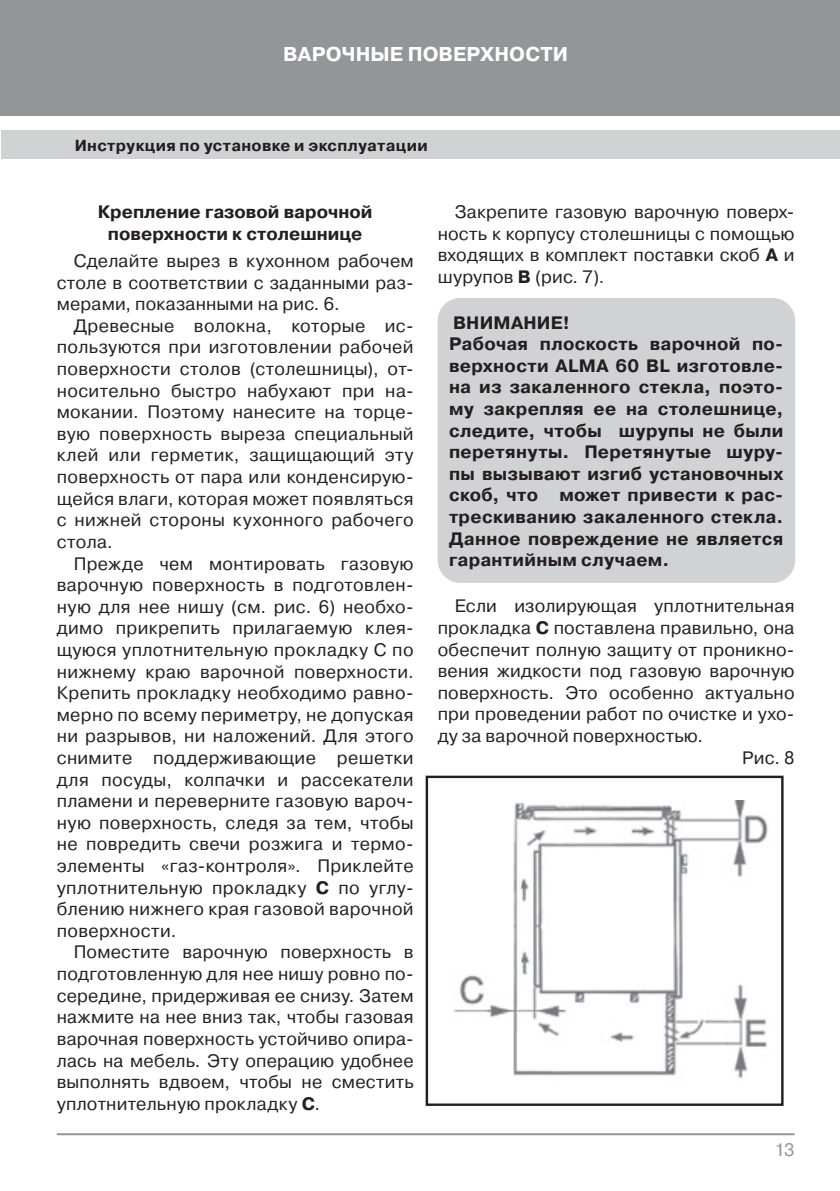
<style>
.page{position:relative;width:840px;height:1191px;background:#fff}
.page>*{position:absolute;margin:0;border:0;box-sizing:border-box;transform-origin:0 0}
.t1{font:700 20px "Pragmatica C";letter-spacing:.005em;color:#fff}
.t2{font:18px/21.6px "Pragmatica C";letter-spacing:.015em;color:#231f20;text-align:justify}
.t3{font:700 18px/21.6px "Pragmatica C";letter-spacing:.015em;color:#231f20;text-align:center}
.t4{font:18px "Pragmatica C";color:#939598}
.t5{font:700 16px "Pragmatica C";letter-spacing:.02em;color:#231f20}
.s1{font-weight:700}
</style>
<div class="page">
<div style="left:0;top:0;width:839px;height:116px;background:#939598"></div>
<div style="left:1px;top:130px;width:838px;height:29px;background:#d1d2d4"></div>
<hr style="left:57px;top:1133px;width:737px;height:2px;background:#939598">
<div style="left:437px;top:298px;width:357px;height:285px;background:#d1d2d4;border-radius:23px"></div>
<div style="left:425px;top:775px;width:358px;height:331px;border:2px solid #231f20"></div>
<img style="left:453px;top:800px;width:315px;height:278px">
<p class="t1" style="left:283px;top:43px;width:286px">ВАРОЧНЫЕ ПОВЕРХНОСТИ</p>
<p class="t5" style="left:75px;top:136px;width:354px">Инструкция по установке и эксплуатации</p>
<p class="t3" style="left:98px;top:201px;width:276px">Крепление газовой варочной поверхности к столешнице</p>
<p class="t2" style="left:57px;top:250px;width:358px;text-indent:17px">Сделайте вырез в кухонном рабочем столе в соответствии с заданными раз&shy;мерами, показанными на рис. 6.</p>
<p class="t2" style="left:57px;top:315px;width:358px;text-indent:17px">Древесные волокна, которые ис&shy;пользуются при изготовлении рабочей поверхности столов (столешницы), от&shy;носительно быстро набухают при на&shy;мокании. Поэтому нанесите на торце&shy;вую поверхность выреза специальный клей или герметик, защищающий эту поверхность от пара или конденсирую&shy;щейся влаги, которая может появляться с нижней стороны кухонного рабочего стола.</p>
<p class="t2" style="left:57px;top:552px;width:358px;text-indent:17px">Прежде чем монтировать газовую варочную поверхность в подготовлен&shy;ную для нее нишу (см. рис. 6) необхо&shy;димо прикрепить прилагаемую клея&shy;щуюся уплотнительную прокладку С по нижнему краю варочной поверхности.<br>Крепить прокладку необходимо равно&shy;мерно по всему периметру, не допуская ни разрывов, ни наложений. Для этого снимите поддерживающие решетки для посуды, колпачки и рассекатели пламени и переверните газовую вароч&shy;ную поверхность, следя за тем, чтобы не повредить свечи розжига и термо&shy;элементы «газ-контроля». Приклейте уплотнительную прокладку <span class="s1">С</span> по углу&shy;блению нижнего края газовой варочной поверхности.</p>
<p class="t2" style="left:57px;top:941px;width:358px;text-indent:17px">Поместите варочную поверхность в подготовленную для нее нишу ровно по&shy;середине, придерживая ее снизу. Затем нажмите на нее вниз так, чтобы газовая варочная поверхность устойчиво опира&shy;лась на мебель. Эту операцию удобнее выполнять вдвоем, чтобы не сместить уплотнительную прокладку <span class="s1">С</span>.</p>
<p class="t2" style="left:437px;top:201px;width:358px;text-indent:17px">Закрепите газовую варочную поверх&shy;ность к корпусу столешницы с помощью входящих в комплект поставки скоб <span class="s1">А</span> и шурупов <span class="s1">В</span> (рис. 7).</p>
<p class="t3" style="left:449px;top:312px;width:336px;text-align:left">ВНИМАНИЕ!<br>Рабочая плоскость варочной по&shy;верхности ALMA 60 BL изготовле&shy;на из закаленного стекла, поэто&shy;му закрепляя ее на столешнице, следите, чтобы шурупы не были перетянуты. Перетянутые шуру&shy;пы вызывают изгиб установочных скоб, что может привести к рас&shy;трескиванию закаленного стекла.<br>Данное повреждение не является гарантийным случаем.</p>
<p class="t2" style="left:454px;top:595px;width:341px">Если изолирующая уплотнительная</p>
<p class="t2" style="left:437px;top:617px;width:358px">прокладка <span class="s1">С</span> поставлена правильно, она</p>
<p class="t2" style="left:437px;top:638px;width:358px">обеспечит полную защиту от проникно-</p>
<p class="t2" style="left:437px;top:660px;width:358px">вения жидкости под газовую варочную</p>
<p class="t2" style="left:437px;top:682px;width:358px">поверхность. Это особенно актуально</p>
<p class="t2" style="left:437px;top:703px;width:358px">при проведении работ по очистке и ухо-</p>
<p class="t2" style="left:437px;top:725px;width:267px">ду за варочной поверхностью.</p>
<p class="t2" style="left:741px;top:746px;width:54px">Рис. 8</p>
<p class="t4" style="left:774px;top:1139px;width:22px">13</p>
</div>
